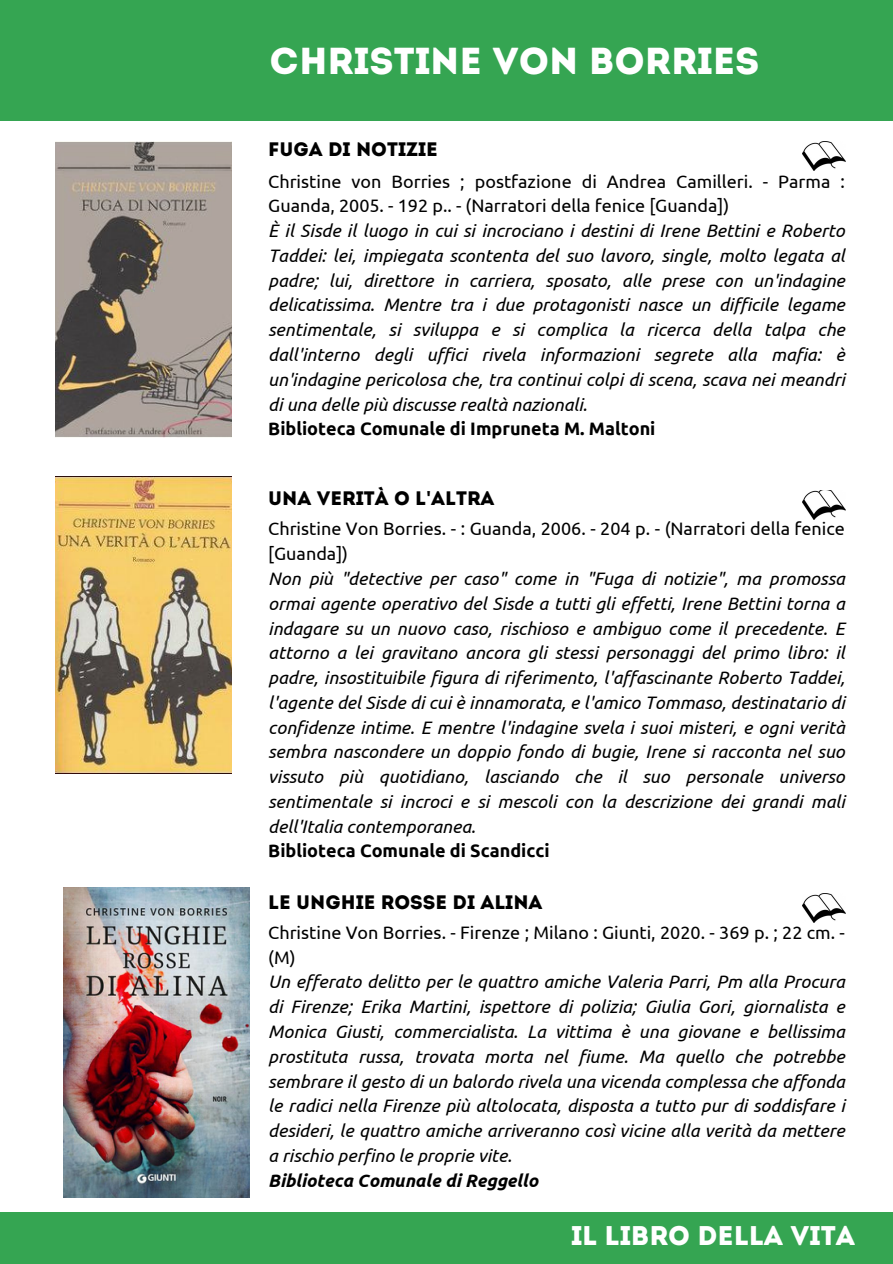
<style>
.page{position:relative;width:893px;height:1264px;background:#fff}
.page>*{position:absolute;margin:0;border:0;box-sizing:border-box;transform-origin:0 0}
.t1{font:37.5px "Intro";color:#fff}
.t2{font:27px "Intro";color:#fff}
.t3{font:19.5px "Intro";color:#000}
.t4{font:italic 18px/24.8px "Ubuntu";color:#000;text-align:justify}
.t5{font:18px/24.8px "Ubuntu";color:#000}
.t6{font:700 18px "Ubuntu";color:#000}
.t7{font:italic 700 18px "Ubuntu";color:#000}
.s1{font-family:"Noto Sans";font-weight:700}
</style>
<div class="page">
<div style="left:0;top:0;width:892px;height:120px;background:#35a552"></div>
<div style="left:0;top:1212px;width:892px;height:51px;background:#35a552"></div>
<img style="left:802px;top:141px;width:43px;height:29px">
<img style="left:55px;top:141px;width:177px;height:296px">
<img style="left:55px;top:477px;width:177px;height:297px">
<img style="left:802px;top:490px;width:43px;height:29px">
<img style="left:802px;top:893px;width:43px;height:29px">
<img style="left:63px;top:887px;width:186px;height:310px">
<h3 class="t1" style="left:269px;top:46px;width:491px">CHRISTINE VON BORRIES</h3>
<p class="t3" style="left:268px;top:142px;width:171px">FUGA DI NOTIZIE</p>
<p class="t5" style="left:268px;top:168px;width:578px">Christine von Borries ; postfazione di Andrea Camilleri. - Parma :<br>Guanda, 2005. - 192 p.. - (Narratori della fenice [Guanda])</p>
<p class="t4" style="left:268px;top:218px;width:578px">È il Sisde il luogo in cui si incrociano i destini di Irene Bettini e Roberto Taddei: lei, impiegata scontenta del suo lavoro, single, molto legata al padre; lui, direttore in carriera, sposato, alle prese con un'indagine delicatissima. Mentre tra i due protagonisti nasce un difficile legame sentimentale, si sviluppa e si complica la ricerca della talpa che dall'interno degli uffici rivela informazioni segrete alla mafia: è un'indagine pericolosa che, tra continui colpi di scena, scava nei meandri di una delle più discusse realtà nazionali.</p>
<p class="t6" style="left:268px;top:418px;width:389px">Biblioteca Comunale di Impruneta M. Maltoni</p>
<p class="t3" style="left:268px;top:490px;width:228px">UNA VERITÀ O L<span class="s1">'</span>ALTRA</p>
<p class="t5" style="left:268px;top:516px;width:578px">Christine Von Borries. - : Guanda, 2006. - 204 p. - (Narratori della fenice [Guanda])</p>
<p class="t4" style="left:268px;top:566px;width:578px">Non più "detective per caso" come in "Fuga di notizie", ma promossa ormai agente operativo del Sisde a tutti gli effetti, Irene Bettini torna a indagare su un nuovo caso, rischioso e ambiguo come il precedente. E attorno a lei gravitano ancora gli stessi personaggi del primo libro: il padre, insostituibile figura di riferimento, l'affascinante Roberto Taddei, l'agente del Sisde di cui è innamorata, e l'amico Tommaso, destinatario di confidenze intime. E mentre l'indagine svela i suoi misteri, e ogni verità sembra nascondere un doppio fondo di bugie, Irene si racconta nel suo vissuto più quotidiano, lasciando che il suo personale universo sentimentale si incroci e si mescoli con la descrizione dei grandi mali dell'Italia contemporanea.</p>
<p class="t6" style="left:268px;top:840px;width:283px">Biblioteca Comunale di Scandicci</p>
<p class="t3" style="left:268px;top:893px;width:276px">LE UNGHIE ROSSE DI ALINA</p>
<h3 class="t5" style="left:268px;top:919px;width:578px">Christine Von Borries. - Firenze ; Milano : Giunti, 2020. - 369 p. ; 22 cm. - (M)</h3>
<p class="t4" style="left:268px;top:969px;width:578px">Un efferato delitto per le quattro amiche Valeria Parri, Pm alla Procura di Firenze; Erika Martini, ispettore di polizia; Giulia Gori, giornalista e Monica Giusti, commercialista. La vittima è una giovane e bellissima prostituta russa, trovata morta nel fiume. Ma quello che potrebbe sembrare il gesto di un balordo rivela una vicenda complessa che affonda le radici nella Firenze più altolocata, disposta a tutto pur di soddisfare i desideri, le quattro amiche arriveranno così vicine alla verità da mettere a rischio perfino le proprie vite.</p>
<p class="t7" style="left:268px;top:1169px;width:271px">Biblioteca Comunale di Reggello</p>
<h1 class="t2" style="left:571px;top:1224px;width:285px">il LIBRO DELLA vita</h1>
</div>
